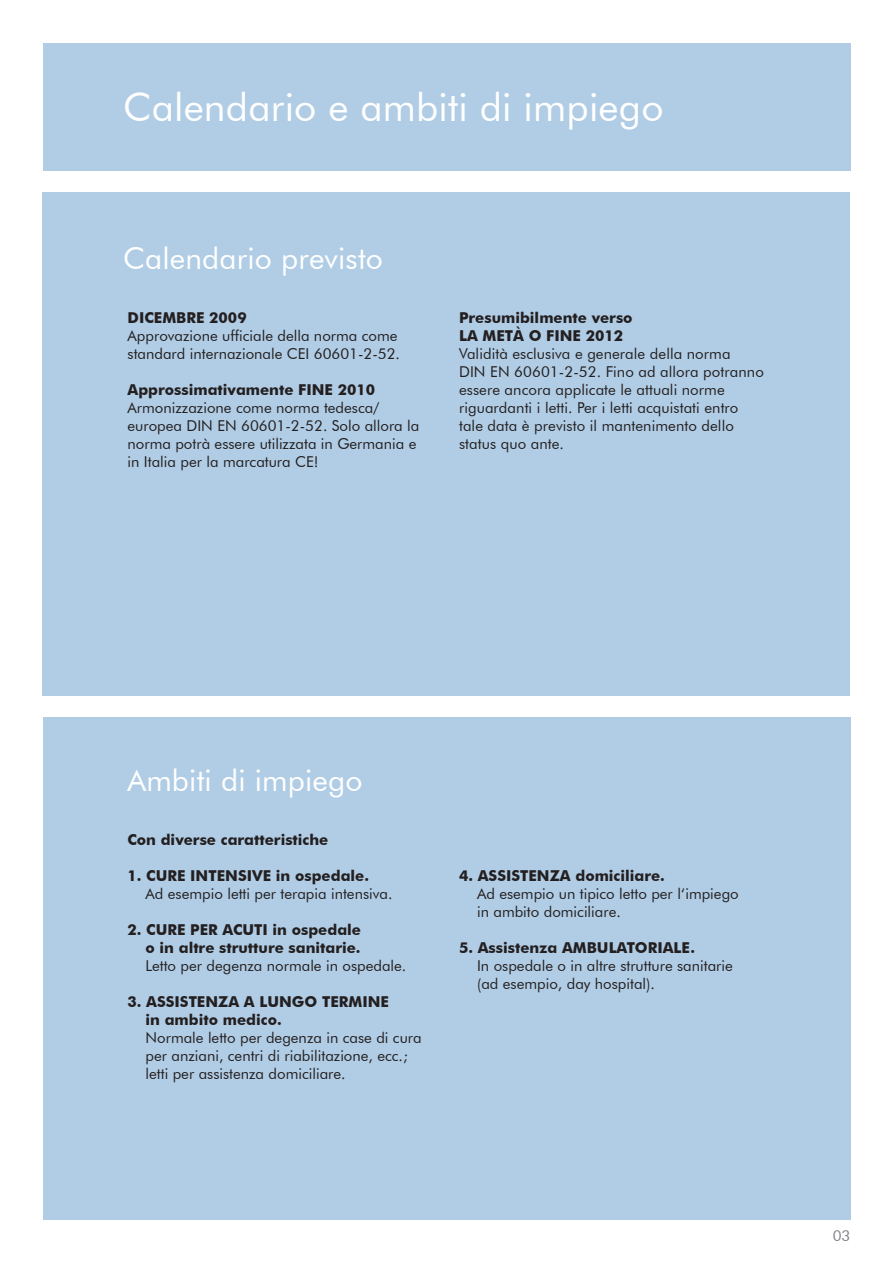
<style>
.page{position:relative;width:893px;height:1263px;background:#fff}
.page>*{position:absolute;margin:0;border:0;box-sizing:border-box;transform-origin:0 0}
.t1{font:39px "Futura BT";letter-spacing:.005em;color:#fff}
.t2{font:30px "Futura BT";letter-spacing:.005em;color:#fff}
.t3{font:15px/18px "Futura BT";color:#231f20}
.t4{font:700 15px/18px "Futura BT";color:#231f20}
.t5{font:15px "Futura BT";color:#808285}
</style>
<div class="page">
<div style="left:43px;top:43px;width:807px;height:127px;background:#b1cde5"></div>
<div style="left:43px;top:192px;width:807px;height:504px;background:#b1cde5"></div>
<div style="left:43px;top:717px;width:807px;height:503px;background:#b1cde5"></div>
<h1 class="t1" style="left:123px;top:83px;width:542px">Calendario e ambiti di impiego</h1>
<h2 class="t2" style="left:123px;top:240px;width:261px">Calendario previsto</h2>
<p class="t4" style="left:128px;top:309px;width:121px">Dicembre 2009</p>
<p class="t3" style="left:128px;top:327px;width:274px">Approvazione ufficiale della norma come standard internazionale CEI 60601-2-52.</p>
<p class="t4" style="left:128px;top:381px;width:249px">Approssimativamente FI NE 2010</p>
<p class="t3" style="left:128px;top:399px;width:293px">Armonizzazione come norma tedesca/ europea DIN EN 60601-2-52. Solo allora la norma potrà essere utilizzata in Germania e in Italia per la marcatura CE!</p>
<p class="t4" style="left:459px;top:309px;width:175px">Presumibilmente verso la metà o fin e 2012</p>
<p class="t3" style="left:459px;top:345px;width:306px">Validità esclusiva e generale della norma<br>DIN EN 60601-2-52. Fino ad allora potranno essere ancora applicate le attuali norme riguardanti i letti. Per i letti acquistati entro tale data è previsto il mantenimento dello status quo ante.</p>
<h2 class="t2" style="left:127px;top:762px;width:236px">Ambiti di impiego</h2>
<p class="t4" style="left:127px;top:831px;width:202px">Con diverse caratteristiche</p>
<p class="t4" style="left:128px;top:867px;width:243px">1. CURE I NTENSIVE in ospedale.</p>
<p class="t3" style="left:146px;top:885px;width:248px">Ad esempio letti per terapia intensiva.</p>
<p class="t4" style="left:128px;top:921px;width:235px;text-align:right">2. CURE PER ACUTI in ospedale o in altre strutture sanitarie.</p>
<p class="t3" style="left:146px;top:957px;width:262px">Letto per degenza normale in ospedale.</p>
<p class="t4" style="left:128px;top:993px;width:205px">3. ASSISTE NZA A LUNGO TERMI</p>
<p class="t4" style="left:368px;top:993px;width:21px">NE</p>
<p class="t4" style="left:146px;top:1011px;width:138px">in ambito medico.</p>
<p class="t3" style="left:146px;top:1029px;width:278px">Normale letto per degenza in case di cura per anziani, centri di riabilitazione, ecc.; letti per assistenza domiciliare.</p>
<p class="t4" style="left:459px;top:867px;width:207px">4. ASSISTENZA domiciliare.</p>
<p class="t3" style="left:477px;top:885px;width:263px">Ad esempio un tipico letto per l‘impiego in ambito domiciliare.</p>
<p class="t4" style="left:459px;top:939px;width:178px">5. Assistenza AMB ULATORI</p>
<p class="t4" style="left:663px;top:939px;width:34px">ALE .</p>
<p class="t3" style="left:477px;top:957px;width:257px">In ospedale o in altre strutture sanitarie (ad esempio, day hospital).</p>
<p class="t5" style="left:833px;top:1227px;width:19px">03</p>
</div>
